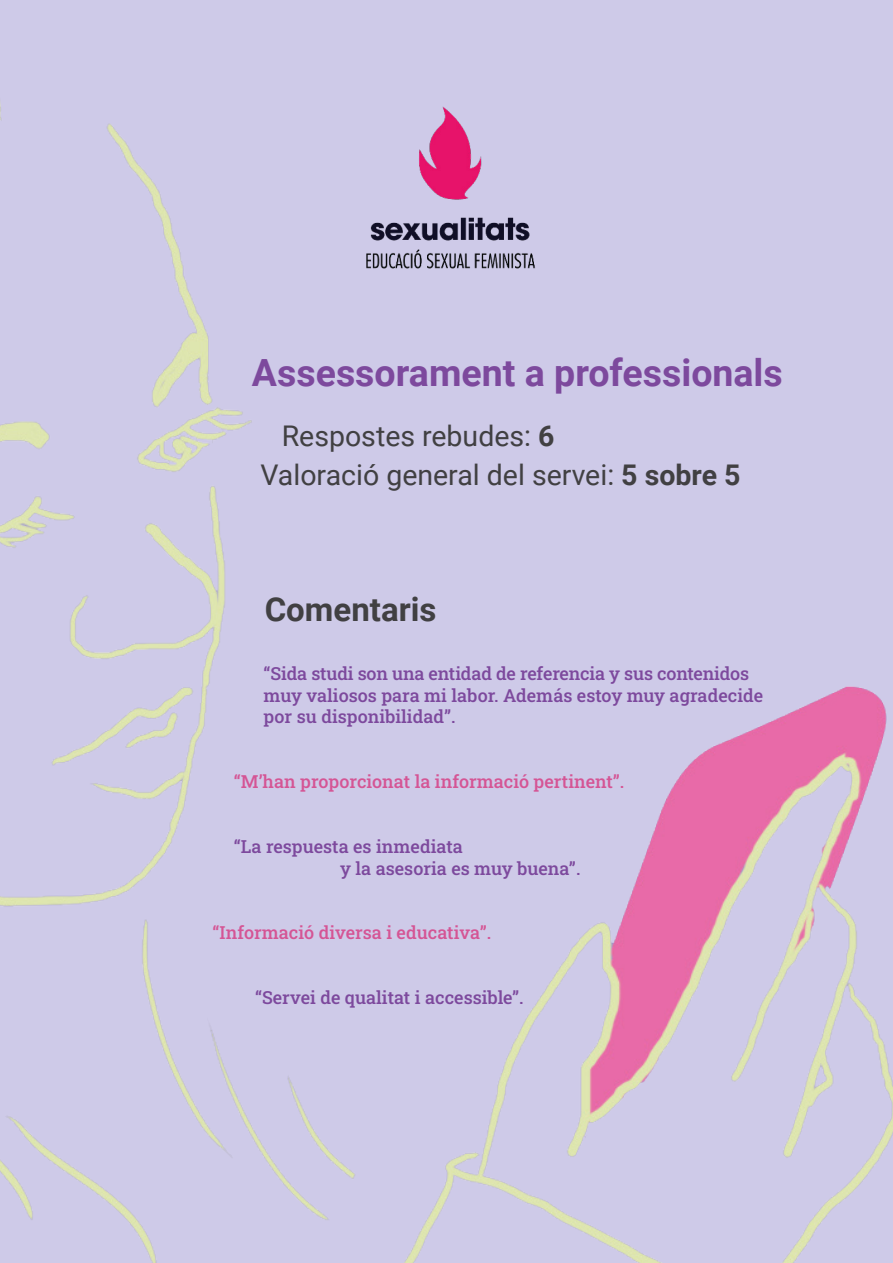
<style>
.page{position:relative;width:893px;height:1263px;background:#fff}
.page>*{position:absolute;margin:0;border:0;box-sizing:border-box;transform-origin:0 0}
.t1{font:700 37.5px "Roboto";color:#7d499d}
.t2{font:700 33px "Roboto";color:#414042}
.t3{font:28.5px/39.6px "Roboto";color:#414042}
.t4{font:500 18px/21.6px "Roboto Slab";color:#7d499d}
.t5{font:500 18px "Roboto Slab";color:#d55595}
.s1{font-weight:700}
</style>
<div class="page">
<img style="left:0;top:0;width:893px;height:1263px">
<img style="left:353px;top:100px;width:195px;height:174px">
<h1 class="t1" style="left:252px;top:347px;width:532px">Assessorament a professionals</h1>
<h3 class="t3" style="left:260px;top:415px;width:482px;text-indent:21px">Respostes rebudes <span class="s1">6</span>:<br>Valoració general del servei <span class="s1">5</span>: <span class="s1">sobre 5</span></h3>
<h2 class="t2" style="left:265px;top:586px;width:173px">Comentaris</h2>
<p class="t4" style="left:264px;top:662px;width:501px">“Sida studi son una entidad de referencia y sus contenidos muy valiosos para mi labor. Además estoy muy agradecide por su disponibilidad .“</p>
<p class="t5" style="left:234px;top:769px;width:392px">M“ ’han proporcionat la informació pertinent .“</p>
<p class="t4" style="left:340px;top:835px;width:242px;text-indent:-106px">“La respuesta es inmediata<br>y la asesoria es muy buena .“</p>
<p class="t5" style="left:213px;top:920px;width:280px">“Informació diversa i educativa .“</p>
<p class="t4" style="left:255px;top:986px;width:270px">“Servei de qualitat i accessible .“</p>
</div>
